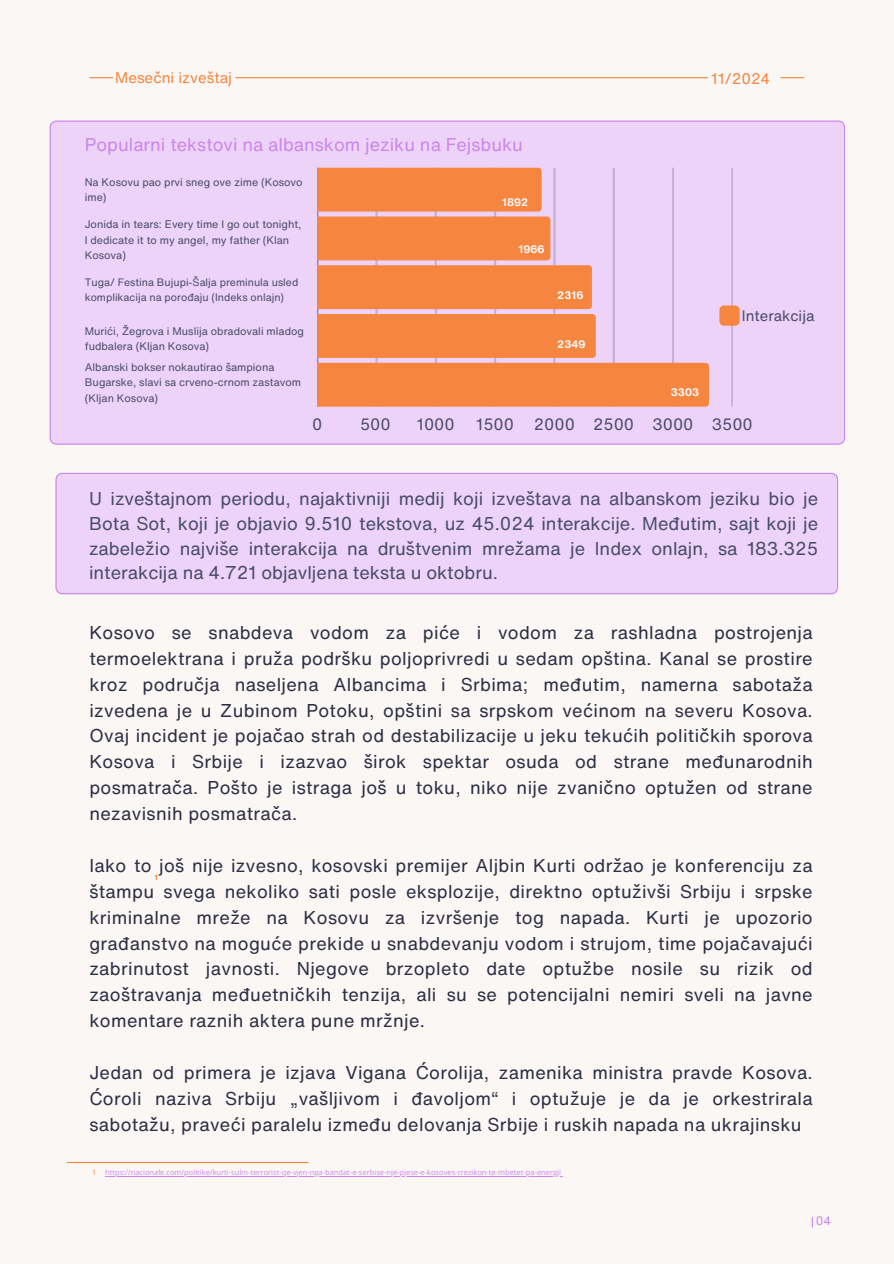
<style>
.page{position:relative;width:894px;height:1264px;background:#fff}
.page>*{position:absolute;margin:0;border:0;box-sizing:border-box;transform-origin:0 0}
.t1{font:18px/25.8px "Helvetica Now Text";letter-spacing:.02em;color:#2b2d42;text-align:justify}
.t2{font:18px/24.8px "Helvetica Now Text";color:#484b69;text-align:justify}
.t3{font:18px "Helvetica Now Text";color:#cc86eb}
.t4{font:16.05px "Helvetica Now Text";color:#484b69}
.t5{font:15px "Helvetica Now Text";color:#f5853f}
.t6{font:14.7px "Helvetica Now Text";color:#484b69}
.t7{font:12px "Helvetica Now Text";color:#cc86eb}
.t8{font:10.65px/15.1px "Helvetica Now Text";color:#484b69}
.t9{font:700 10.65px "Helvetica Now Text";color:#faf9fa}
.t10{font:10.5px/14.9px "Helvetica Now Text";color:#484b69}
.t11{font:7.5px "Open Sans";color:#cc86eb}
.t12{font:700 7.5px "Helvetica Now Text";color:#f5853f}
.t13{font:7.5px "Open Sans";color:#f5853f}
</style>
<div class="page">
<div style="left:0;top:0;width:893px;height:1263px;background:#faf7f5"></div>
<div style="left:50px;top:121px;width:794px;height:323px;background:#edd3f8"></div>
<hr style="left:731px;top:168px;width:1px;height:238px;background:#cdb9dd">
<svg style="left:317px;top:168px;width:391px;height:238px;background:#f19d79"></svg>
<div style="left:719px;top:305px;width:20px;height:21px;background:#f5853f;border-radius:4px"></div>
<div style="left:55px;top:473px;width:782px;height:121px;background:#edd3f8"></div>
<hr style="left:67px;top:1161px;width:241px;height:1px;background:#f5853f">
<hr style="left:105px;top:1175px;width:456px;height:1px;background:#cc86eb">
<svg style="left:89px;top:77px;width:24px;height:1px"></svg>
<hr style="left:235px;top:77px;width:473px;height:1px;background:#f5853f">
<svg style="left:780px;top:77px;width:24px;height:1px"></svg>
<h1 class="t5" style="left:115px;top:67px;width:118px">Mesečni izveštaj</h1>
<h1 class="t5" style="left:711px;top:67px;width:60px">11/2024</h1>
<h3 class="t3" style="left:85px;top:131px;width:439px">Popularni tekstovi na albanskom jeziku na Fejsbuku</h3>
<h2 class="t8" style="left:85px;top:174px;width:219px">Na Kosovu pao prvi sneg ove zime (Kosovo ime)</h2>
<h3 class="t8" style="left:85px;top:217px;width:218px">Jonida in tears: Every time I go out tonight,<br>I dedicate it to my angel, my father (Klan<br>Kosova)</h3>
<h3 class="t10" style="left:85px;top:274px;width:215px">Tuga/ Festina Bujupi-Šalja preminula usled komplikacija na porođaju (Indeks onlajn)</h3>
<h3 class="t8" style="left:85px;top:323px;width:220px">Murići, Žegrova i Muslija obradovali mladog fudbalera (Kljan Kosova)</h3>
<h3 class="t8" style="left:85px;top:359px;width:218px">Albanski bokser nokautirao šampiona<br>Bugarske, slavi sa crveno-crnom zastavom (Kljan Kosova)</h3>
<p class="t9" style="left:502px;top:194px;width:28px">1892</p>
<h2 class="t9" style="left:518px;top:241px;width:28px">1966</h2>
<p class="t9" style="left:557px;top:287px;width:28px">2316</p>
<h1 class="t9" style="left:557px;top:336px;width:30px">2349</h1>
<p class="t9" style="left:670px;top:384px;width:30px">3303</p>
<h3 class="t6" style="left:741px;top:304px;width:74px">Interakcija</h3>
<p class="t4" style="left:312px;top:412px;width:12px">0</p>
<p class="t4" style="left:360px;top:412px;width:32px">500</p>
<p class="t4" style="left:417px;top:412px;width:39px">1000</p>
<p class="t4" style="left:476px;top:412px;width:278px">1500 2000 2500 3000 3500</p>
<h4 class="t2" style="left:89px;top:486px;width:730px">U izveštajnom periodu, najaktivniji medij koji izveštava na albanskom jeziku bio je Bota Sot, koji je objavio 9.510 tekstova, uz 45.024 interakcije. Međutim, sajt koji je zabeležio najviše interakcija na društvenim mrežama je Index onlajn, sa 183.325 interakcija na 4.721 objavljena teksta u oktobru.</h4>
<h4 class="t1" style="left:89px;top:619px;width:724px">Kosovo se snabdeva vodom za piće i vodom za rashladna postrojenja termoelektrana i pruža podršku poljoprivredi u sedam opština. Kanal se prostire kroz područja naseljena Albancima i Srbima; međutim, namerna sabotaža izvedena je u Zubinom Potoku, opštini sa srpskom većinom na severu Kosova.<br>Ovaj incident je pojačao strah od destabilizacije u jeku tekućih političkih sporova Kosova i Srbije i izazvao širok spektar osuda od strane međunarodnih posmatrača. Pošto je istraga još u toku, niko nije zvanično optužen od strane nezavisnih posmatrača.</h4>
<h4 class="t1" style="left:89px;top:852px;width:724px">Iako to još nije izvesno, kosovski premijer Aljbin Kurti održao je konferenciju za štampu svega nekoliko sati posle eksplozije, direktno optuživši Srbiju i srpske kriminalne mreže na Kosovu za izvršenje tog napada. Kurti je upozorio građanstvo na moguće prekide u snabdevanju vodom i strujom, time pojačavajući zabrinutost javnosti. Njegove brzopleto date optužbe nosile su rizik od zaoštravanja međuetničkih tenzija, ali su se potencijalni nemiri sveli na javne komentare raznih aktera pune mržnje.</h4>
<h2 class="t1" style="left:89px;top:1059px;width:724px">Jedan od primera je izjava Vigana Ćorolija, zamenika ministra pravde Kosova.<br>Ćoroli naziva Srbiju „vašljivom i đavoljom“ i optužuje je da je orkestrirala sabotažu, praveći paralelu između delovanja Srbije i ruskih napada na ukrajinsku</h2>
<h4 class="t12" style="left:154px;top:871px;width:5px">1</h4>
<h1 class="t13" style="left:92px;top:1167px;width:6px">1</h1>
<h1 class="t11" style="left:105px;top:1167px;width:457px">https://nacionale.com/politike/kurti-sulm-terrorist-qe-vjen-nga-bandat-e-serbise-nje-pjese-e-kosoves-rrezikon-te-mbetet-pa-energji</h1>
<h4 class="t7" style="left:815px;top:1212px;width:17px">04</h4>
</div>
